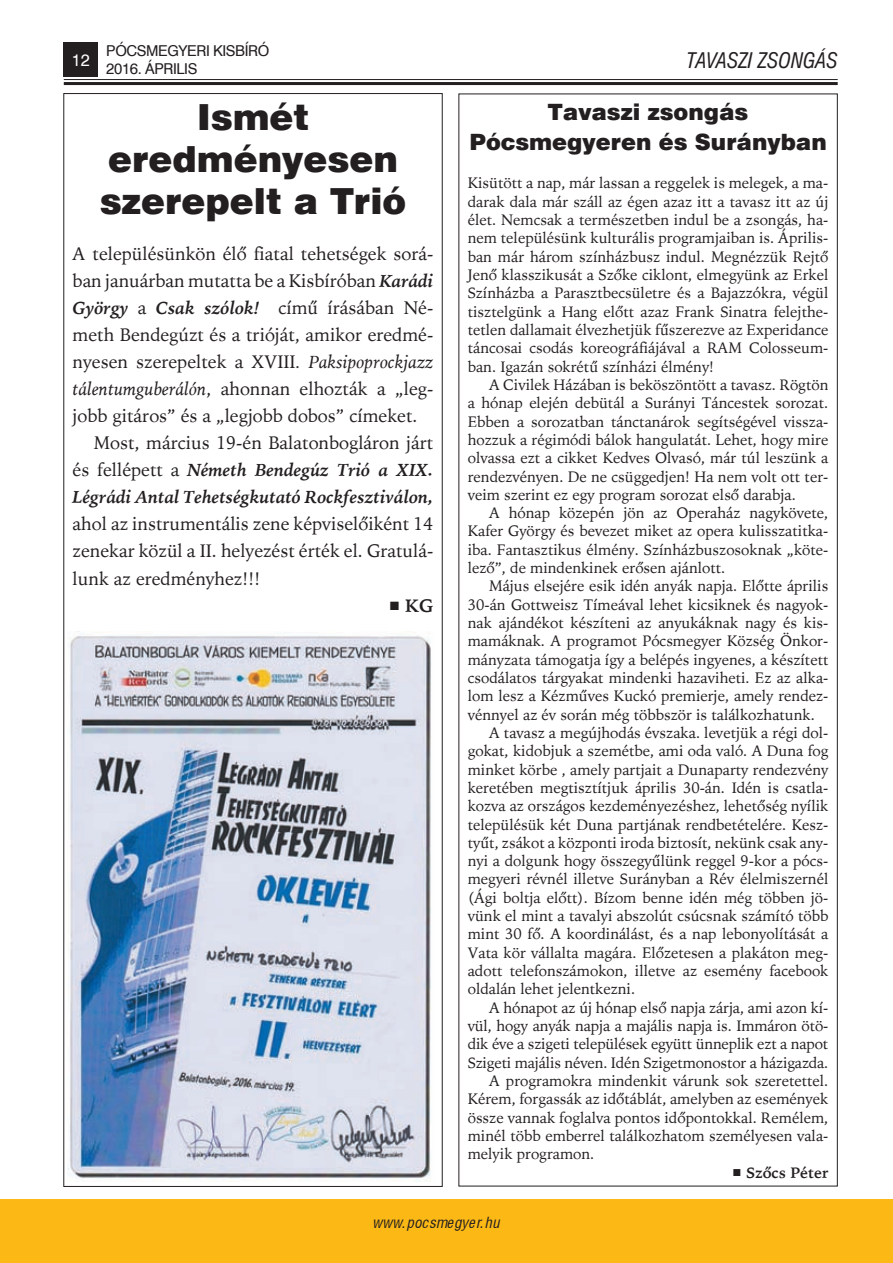
<style>
.page{position:relative;width:893px;height:1263px;background:#fff}
.page>*{position:absolute;margin:0;border:0;box-sizing:border-box;transform-origin:0 0}
.t1{font:900 36px/42px "H Swiss 721";color:#231f20;text-align:center}
.t2{font:900 22.5px/30.3px "H Swiss 721";color:#231f20;text-align:center}
.t3{font:italic condensed 21px "H Swiss 721";color:#231f20}
.t4{font:18px/27px "H Iowan Old Style";color:#231f20;text-align:justify}
.t5{font:italic 700 18px "H Iowan Old Style";color:#231f20}
.t6{font:700 18px "H Iowan Old Style";color:#231f20}
.t7{font:16.5px "H Swiss 721";color:#fff}
.t8{font:15px/18.3px "H Iowan Old Style";color:#231f20;text-align:justify}
.t9{font:15px/18.3px "H Swiss 721";letter-spacing:-.025em;color:#231f20}
.t10{font:italic condensed 15px "Switzerland";color:#231f20}
.t11{font:700 15px "H Iowan Old Style";color:#231f20}
.s1{font-weight:700;font-style:italic}
.s2{font-weight:400;font-style:normal}
.s3{font-style:italic}
.s4{font-family:"Arial";font-weight:400}
</style>
<div class="page">
<div style="left:64px;top:43px;width:34px;height:34px;background:#231f20"></div>
<hr style="left:64px;top:79px;width:774px;height:1px;background:#231f20">
<hr style="left:64px;top:82px;width:774px;height:3px;background:#231f20">
<div style="left:0;top:1199px;width:893px;height:64px;background:#fcb814"></div>
<img style="left:68px;top:631px;width:363px;height:548px">
<p class="t7" style="left:72px;top:50px;width:20px">12</p>
<p class="t9" style="left:106px;top:42px;width:165px">PÓCSMEGYERI KISBÍRÓ<br>2016. ÁPRILIS</p>
<h1 class="t1" style="left:100px;top:96px;width:308px">Ismét eredményesen szerepelt a Trió</h1>
<p class="t4" style="left:73px;top:240px;width:362px">A településünkön élő fiatal tehetségek sorá-</p>
<p class="t4" style="left:73px;top:267px;width:362px">ban januárban mutatta be a Kisbíróban <span class="s1">Karádi</span></p>
<p class="t5" style="left:73px;top:297px;width:362px">György <span class="s2">a</span> Csak szólok! <span class="s2">című írásában Né-</span></p>
<p class="t4" style="left:73px;top:321px;width:362px">meth Bendegúzt és a trióját, amikor eredmé-</p>
<p class="t4" style="left:73px;top:348px;width:362px">nyesen szerepeltek a XVIII<span class="s3">. Paksipoprockjazz</span></p>
<p class="t4" style="left:73px;top:375px;width:362px"><span class="s3">tálentumguberálón</span>, ahonnan elhozták a „leg-</p>
<p class="t4" style="left:73px;top:402px;width:346px">jobb gitáros” és a „legjobb dobos” címeket.</p>
<p class="t4" style="left:94px;top:429px;width:341px">Most, március 19-én Balatonbogláron járt</p>
<p class="t5" style="left:73px;top:459px;width:362px"><span class="s2">és fellépett a</span> Németh Bendegúz Trió a XIX.</p>
<p class="t5" style="left:73px;top:486px;width:362px">Légrádi Antal Tehetségkutató Rockfesztiválon,</p>
<p class="t4" style="left:73px;top:510px;width:362px">ahol az instrumentális zene képviselőiként 14 zenekar közül a II. helyezést érték el. Gratulá&shy;lunk az eredményhez!!!</p>
<p class="t6" style="left:389px;top:594px;width:46px"><span class="s4">■</span> KG</p>
<h3 class="t3" style="left:687px;top:47px;width:152px">TAVASZI ZSONGÁS</h3>
<h2 class="t2" style="left:469px;top:97px;width:359px">Tavaszi zsongás<br>Pócsmegyeren és Surányban</h2>
<p class="t8" style="left:468px;top:174px;width:362px">Kisütött a nap, már lassan a reggelek is melegek, a ma&shy;darak dala már száll az égen azaz itt a tavasz itt az új élet. Nemcsak a természetben indul be a zsongás, ha&shy;nem településünk kulturális programjaiban is. Április&shy;ban már három színházbusz indul. Megnézzük Rejtő Jenő klasszikusát a Szőke ciklont, elmegyünk az Erkel Színházba a Parasztbecsületre és a Bajazzókra, végül tisztelgünk a Hang előtt azaz Frank Sinatra felejthe&shy;tetlen dallamait élvezhetjük fűszerezve az Experidance táncosai csodás koreográfiájával a RAM Colosseum&shy;ban. Igazán sokrétű színházi élmény!</p>
<p class="t8" style="left:468px;top:375px;width:362px;text-indent:21px">A Civilek Házában is beköszöntött a tavasz. Rögtön a hónap elején debütál a Surányi Táncestek sorozat.<br>Ebben a sorozatban tánctanárok segítségével vissza&shy;hozzuk a régimódi bálok hangulatát. Lehet, hogy mire olvassa ezt a cikket Kedves Olvasó, már túl leszünk a rendezvényen. De ne csüggedjen! Ha nem volt ott ter&shy;veim szerint ez egy program sorozat első darabja.</p>
<p class="t8" style="left:468px;top:504px;width:362px;text-indent:21px">A hónap közepén jön az Operaház nagykövete, Kafer György és bevezet miket az opera kulisszatitka&shy;iba. Fantasztikus élmény. Színházbuszosoknak „köte&shy;lező”, de mindenkinek erősen ajánlott.</p>
<p class="t8" style="left:489px;top:577px;width:341px">Május elsejére esik idén anyák napja. Előtte április</p>
<p class="t8" style="left:468px;top:595px;width:362px">30-án Gottweisz Tímeával lehet kicsiknek és nagyok-</p>
<p class="t8" style="left:468px;top:613px;width:362px">nak ajándékot készíteni az anyukáknak nagy és kis-</p>
<p class="t8" style="left:468px;top:632px;width:362px">mamáknak. A programot Pócsmegyer Község Önkor-</p>
<p class="t8" style="left:468px;top:650px;width:362px">mányzata támogatja így a belépés ingyenes, a készített</p>
<p class="t8" style="left:468px;top:668px;width:362px">csodálatos tárgyakat mindenki hazaviheti. Ez az alka-</p>
<p class="t8" style="left:468px;top:687px;width:362px">lom lesz a Kézműves Kuckó premierje, amely rendez-</p>
<p class="t8" style="left:468px;top:705px;width:349px">vénnyel az év során még többször is találkozhatunk.</p>
<p class="t8" style="left:489px;top:723px;width:341px">A tavasz a megújhodás évszaka. levetjük a régi dol-</p>
<p class="t8" style="left:468px;top:742px;width:362px">gokat, kidobjuk a szemétbe, ami oda való. A Duna fog</p>
<p class="t8" style="left:468px;top:760px;width:362px">minket körbe , amely partjait a Dunaparty rendezvény</p>
<p class="t8" style="left:468px;top:778px;width:362px">keretében megtisztítjuk április 30-án. Idén is csatla-</p>
<p class="t8" style="left:468px;top:797px;width:362px">kozva az országos kezdeményezéshez, lehetőség nyílik</p>
<p class="t8" style="left:468px;top:815px;width:362px">településük két Duna partjának rendbetételére. Kesz-</p>
<p class="t8" style="left:468px;top:833px;width:362px">tyűt, zsákot a központi iroda biztosít, nekünk csak an -</p>
<p class="t8" style="left:468px;top:852px;width:362px">nyi a dolgunk hogy összegyűlünk reggel 9-kor a pócs-</p>
<p class="t8" style="left:468px;top:870px;width:362px">megyeri révnél illetve Surányban a Rév élelmiszernél</p>
<p class="t8" style="left:468px;top:888px;width:362px">(Ági boltja előtt). Bízom benne idén még többen jö-</p>
<p class="t8" style="left:468px;top:906px;width:362px">vünk el mint a tavalyi abszolút csúcsnak számító több</p>
<p class="t8" style="left:468px;top:925px;width:362px">mint 30 fő. A koordinálást, és a nap lebonyolítását a</p>
<p class="t8" style="left:468px;top:943px;width:362px">Vata kör vállalta magára. Előzetesen a plakáton meg-</p>
<p class="t8" style="left:468px;top:961px;width:362px">adott telefonszámokon, illetve az esemény facebook</p>
<p class="t8" style="left:468px;top:980px;width:169px">oldalán lehet jelentkezni.</p>
<p class="t8" style="left:489px;top:998px;width:341px">A hónapot az új hónap első napja zárja, ami azon kí-</p>
<p class="t8" style="left:468px;top:1016px;width:362px">vül, hogy anyák napja a majális napja is. Immáron ötö-</p>
<p class="t8" style="left:468px;top:1035px;width:362px">dik éve a szigeti települések együtt ünneplik ezt a napot</p>
<p class="t8" style="left:468px;top:1053px;width:362px">Szigeti majális néven. Idén Szigetmonostor a házigazda.</p>
<p class="t8" style="left:489px;top:1071px;width:341px">A programokra mindenkit várunk sok szeretettel.</p>
<p class="t8" style="left:468px;top:1090px;width:362px">Kérem, forgassák az időtáblát, amelyben az események</p>
<p class="t8" style="left:468px;top:1108px;width:362px">össze vannak foglalva pontos időpontokkal. Remélem,</p>
<p class="t8" style="left:468px;top:1126px;width:362px">minél több emberrel találkozhatom személyesen vala-</p>
<p class="t8" style="left:468px;top:1145px;width:128px">melyik programon.</p>
<p class="t11" style="left:733px;top:1163px;width:97px"><span class="s4">■</span> Szőcs Péter</p>
<p class="t10" style="left:372px;top:1213px;width:129px">www.pocsmegyer.hu</p>
</div>
